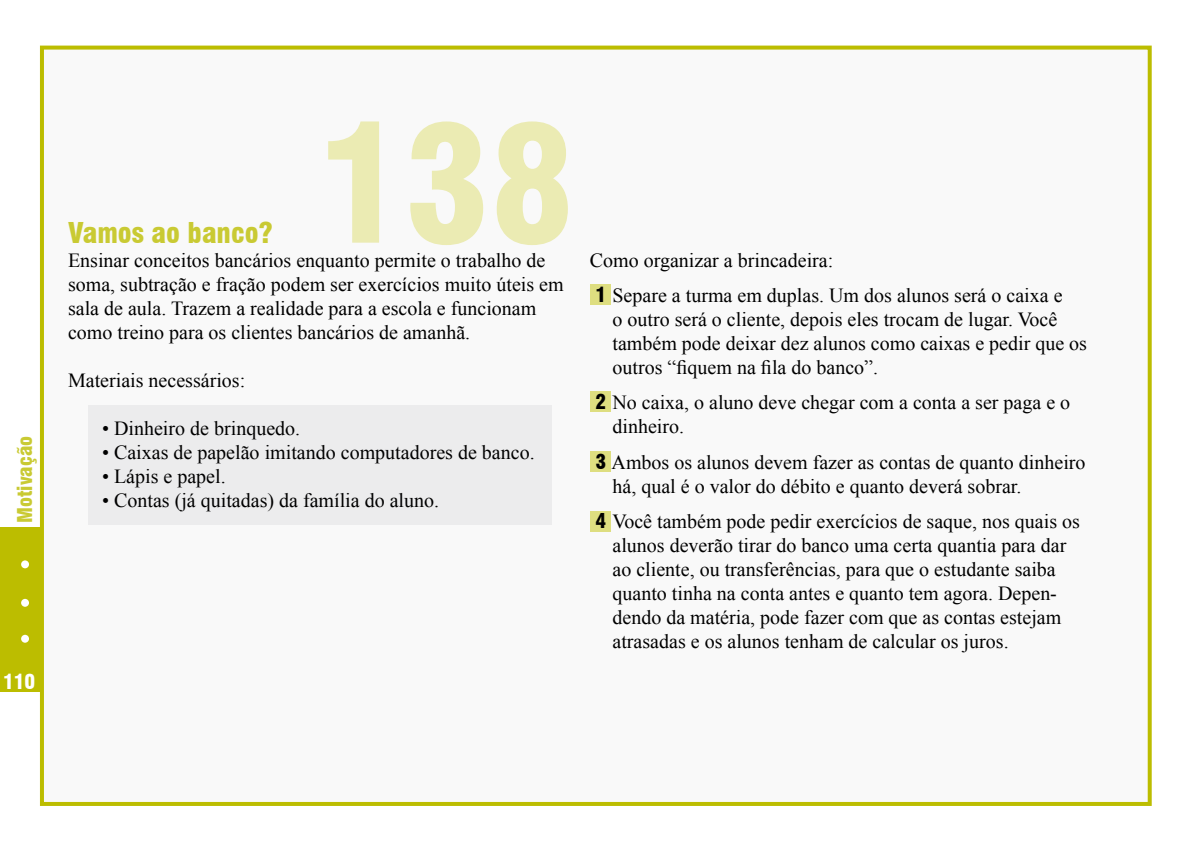
<style>
.page{position:relative;width:1191px;height:851px;background:#fff}
.page>*{position:absolute;margin:0;border:0;box-sizing:border-box;transform-origin:0 0}
.t1{font:900 condensed 160px "Swiss 721 BT";color:#ebebb3}
.t2{font:900 condensed 28px "Swiss 721 BT";color:#c9ca33}
.t3{font:20px/24px "Times New Roman";color:#000}
.t4{font:900 condensed 20px "Swiss 721 BT";color:#c9ca33}
.t5{font:900 condensed 20px "Swiss 721 BT";color:#fff}
.s1{font-family:"Swiss 721 BT";font-weight:900;font-stretch:condensed}
</style>
<div class="page">
<div style="left:42px;top:48px;width:1107px;height:755px;background:#f9f9f9"></div>
<div style="left:40px;top:46px;width:1111px;height:759px;border:4px solid #bcbd00"></div>
<div style="left:0;top:527px;width:41px;height:165px;background:#bcbd00"></div>
<div style="left:21px;top:560px;width:8px;height:8px;background:#fff;border-radius:50%"></div>
<div style="left:21px;top:598px;width:8px;height:8px;background:#fff;border-radius:50%"></div>
<div style="left:21px;top:634px;width:8px;height:8px;background:#fff;border-radius:50%"></div>
<div style="left:88px;top:405px;width:464px;height:119px;background:#ececed"></div>
<div style="left:590px;top:284px;width:20px;height:21px;background:#dede80"></div>
<div style="left:590px;top:391px;width:20px;height:21px;background:#dede80"></div>
<div style="left:590px;top:450px;width:20px;height:21px;background:#dede80"></div>
<div style="left:590px;top:510px;width:20px;height:21px;background:#dede80"></div>
<p class="t4" style="left:13px;top:523px;width:89px;rotate:-90deg">Motivação</p>
<p class="t5" style="left:3px;top:669px;width:34px">110</p>
<h1 class="t1" style="left:318px;top:88px;width:166px">138</h1>
<p class="t3" style="left:68px;top:271px;width:497px">soma, subtração e fração podem ser exercícios muito úteis em sala de aula. Trazem a realidade para a escola e funcionam como treino para os clientes bancários de amanhã.</p>
<p class="t3" style="left:68px;top:367px;width:179px">Materiais necessários:</p>
<p class="t3" style="left:102px;top:415px;width:200px">• Dinheiro de brinquedo.</p>
<p class="t3" style="left:102px;top:439px;width:434px">• Caixas de papelão imitando computadores de banco.</p>
<p class="t3" style="left:102px;top:463px;width:125px">• Lápis e papel.</p>
<p class="t3" style="left:102px;top:487px;width:338px">• Contas (já quitadas) da família do aluno.</p>
<h2 class="t2" style="left:68px;top:215px;width:206px">Vamos ao banco?</h2>
<p class="t3" style="left:68px;top:247px;width:479px">Ensinar conceitos bancários enquanto permite o trabalho de</p>
<p class="t3" style="left:590px;top:242px;width:474px;line-height:35.4px">Como organizar a brincadeira:<br><span class="s1">1</span> Separe a turma em duplas. Um dos alunos será o caixa e</p>
<p class="t3" style="left:612px;top:307px;width:476px">o outro será o cliente, depois eles trocam de lugar. Você também pode deixar dez alunos como caixas e pedir que os outros “fiquem na fila do banco”.</p>
<p class="t3" style="left:612px;top:390px;width:459px;text-indent:-17px"><span class="s1">2</span> No caixa, o aluno deve chegar com a conta a ser paga e o dinheiro.</p>
<p class="t3" style="left:612px;top:449px;width:474px;text-indent:-17px"><span class="s1">3</span> Ambos os alunos devem fazer as contas de quanto dinheiro há, qual é o valor do débito e quanto deverá sobrar.</p>
<p class="t3" style="left:612px;top:509px;width:469px;text-indent:-17px"><span class="s1">4</span> Você também pode pedir exercícios de saque, nos quais os alunos deverão tirar do banco uma certa quantia para dar ao cliente, ou transferências, para que o estudante saiba quanto tinha na conta antes e quanto tem agora. Depen&shy;dendo da matéria, pode fazer com que as contas estejam atrasadas e os alunos tenham de calcular os juros.</p>
</div>
